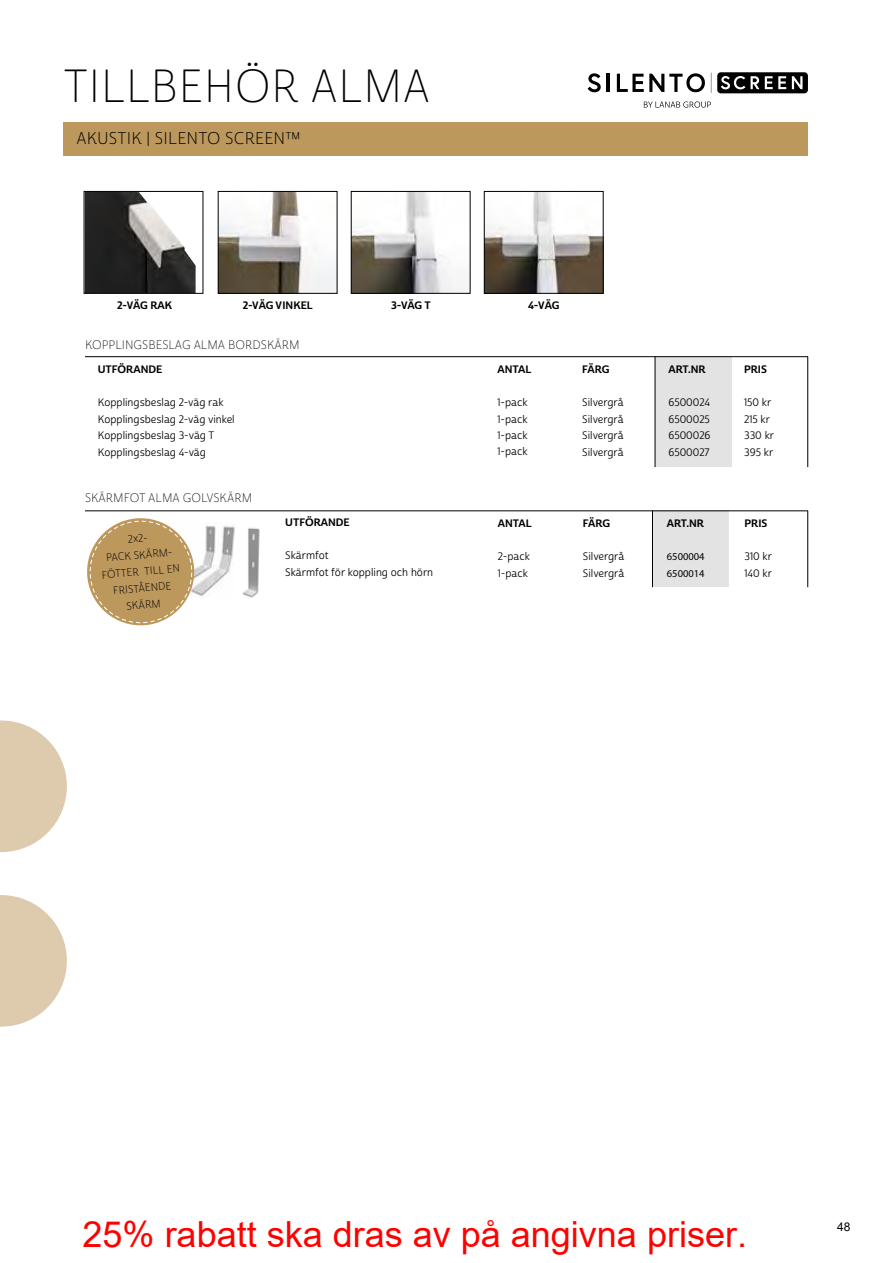
<style>
.page{position:relative;width:893px;height:1263px;background:#fff}
.page>*{position:absolute;margin:0;border:0;box-sizing:border-box;transform-origin:0 0}
.t1{font:45px "Cabrito Sans Nor Thi";letter-spacing:.01em;color:#000}
.t2{font:36px "Arial";color:#f00}
.t3{font:16.5px "Cabrito Sans Nor Lig";letter-spacing:.01em;color:#000}
.t4{font:12px "Cabrito Sans Nor Thi";color:#000}
.t5{font:12px "Arial";color:#000}
.t6{font:10.5px/16.5px "Cabrito Sans Nor Reg";color:#000}
.t7{font:10.5px "Cabrito Sans Nor Bol";color:#000}
.t8{font:10.5px/16.6px "Cabrito Sans Nor Lig";color:#000;text-align:center}
.t9{font:10.5px/16.5px "Myriad Pro";color:#000}
</style>
<div class="page">
<svg style="left:0;top:720px;width:67px;height:132px"></svg>
<svg style="left:0;top:895px;width:67px;height:132px"></svg>
<div style="left:63px;top:122px;width:745px;height:33px;background:#bd985c"></div>
<img style="left:86px;top:193px;width:110px;height:98px">
<div style="left:84px;top:191px;width:119px;height:102px;border:1px solid #000"></div>
<img style="left:220px;top:193px;width:115px;height:98px">
<div style="left:218px;top:191px;width:119px;height:102px;border:1px solid #000"></div>
<img style="left:353px;top:193px;width:113px;height:98px">
<div style="left:351px;top:191px;width:119px;height:102px;border:1px solid #000"></div>
<img style="left:486px;top:193px;width:115px;height:98px">
<div style="left:484px;top:191px;width:119px;height:102px;border:1px solid #000"></div>
<div style="left:655px;top:356px;width:76px;height:111px;background:#e3e3e3"></div>
<hr style="left:655px;top:356px;width:1px;height:111px;background:#000">
<hr style="left:807px;top:356px;width:1px;height:111px;background:#000">
<hr style="left:85px;top:356px;width:723px;height:1px;background:#000">
<div style="left:652px;top:511px;width:77px;height:76px;background:#e3e3e3"></div>
<hr style="left:652px;top:511px;width:1px;height:76px;background:#000">
<hr style="left:807px;top:511px;width:1px;height:76px;background:#000">
<hr style="left:85px;top:511px;width:723px;height:1px;background:#000">
<svg style="left:644px;top:101px;width:67px;height:7px"></svg>
<svg style="left:588px;top:73px;width:13px;height:19px"></svg>
<hr style="left:607px;top:74px;width:3px;height:18px;background:#000">
<svg style="left:617px;top:73px;width:88px;height:19px"></svg>
<svg style="left:711px;top:72px;width:97px;height:21px"></svg>
<img style="left:197px;top:525px;width:38px;height:71px">
<img style="left:242px;top:528px;width:18px;height:70px">
<svg style="left:87px;top:518px;width:110px;height:108px"></svg>
<h1 class="t1" style="left:63px;top:59px;width:368px">TILLBEHÖR ALMA</h1>
<h3 class="t3" style="left:77px;top:129px;width:226px">AKUSTIK | SILENTO SCREEN™</h3>
<p class="t7" style="left:117px;top:299px;width:56px">2-VÄG RAK</p>
<p class="t7" style="left:243px;top:299px;width:72px">2-VÄG VINKEL</p>
<p class="t7" style="left:391px;top:299px;width:41px">3-VÄG T</p>
<p class="t7" style="left:528px;top:299px;width:33px">4-VÄG</p>
<p class="t4" style="left:85px;top:338px;width:216px">KOPPLINGSBESLAG ALMA BORDSKÄRM</p>
<p class="t7" style="left:98px;top:363px;width:66px">UTFÖRANDE</p>
<p class="t6" style="left:98px;top:394px;width:138px">Kopplingsbeslag 2-väg rak<br>Kopplingsbeslag 2-väg vinkel<br>Kopplingsbeslag 3-väg T<br>Kopplingsbeslag 4-väg</p>
<p class="t4" style="left:85px;top:491px;width:169px">SKÄRMFOT ALMA GOLVSKÄRM</p>
<p class="t8" style="left:98px;top:534px;width:80px;rotate:-5deg">2x2-<br>PACK SKÄRM-<br>FÖTTER TILL EN<br>FRISTÅENDE<br>SKÄRM</p>
<p class="t7" style="left:285px;top:516px;width:66px">UTFÖRANDE</p>
<p class="t6" style="left:285px;top:548px;width:149px">Skärmfot<br>Skärmfot för koppling och hörn</p>
<p class="t7" style="left:497px;top:363px;width:35px">ANTAL</p>
<p class="t6" style="left:497px;top:394px;width:32px;text-align:justify">1-pack 1-pack 1-pack 1-pack</p>
<p class="t7" style="left:498px;top:517px;width:35px">ANTAL</p>
<p class="t6" style="left:498px;top:549px;width:34px">2-pack<br>1-pack</p>
<p class="t7" style="left:582px;top:363px;width:29px">FÄRG</p>
<p class="t6" style="left:582px;top:394px;width:43px;text-align:justify">Silvergrå Silvergrå Silvergrå Silvergrå</p>
<p class="t7" style="left:583px;top:517px;width:29px">FÄRG</p>
<p class="t6" style="left:583px;top:549px;width:43px">Silvergrå<br>Silvergrå</p>
<p class="t7" style="left:668px;top:363px;width:39px">ART.NR</p>
<p class="t6" style="left:668px;top:394px;width:44px;text-align:justify">6500024<br>6500025<br>6500026<br>6500027</p>
<p class="t7" style="left:667px;top:517px;width:39px">ART.NR</p>
<p class="t9" style="left:667px;top:548px;width:39px">6500004<br>6500014</p>
<p class="t7" style="left:744px;top:363px;width:24px">PRIS</p>
<p class="t6" style="left:744px;top:394px;width:32px">150 kr<br>215 kr<br>330 kr<br>395 kr</p>
<p class="t7" style="left:744px;top:517px;width:24px">PRIS</p>
<p class="t6" style="left:744px;top:549px;width:29px">310 kr<br>140 kr</p>
<h2 class="t2" style="left:83px;top:1210px;width:666px">25% rabatt ska dras av på angivna priser.</h2>
<p class="t5" style="left:837px;top:1219px;width:15px">48</p>
</div>
